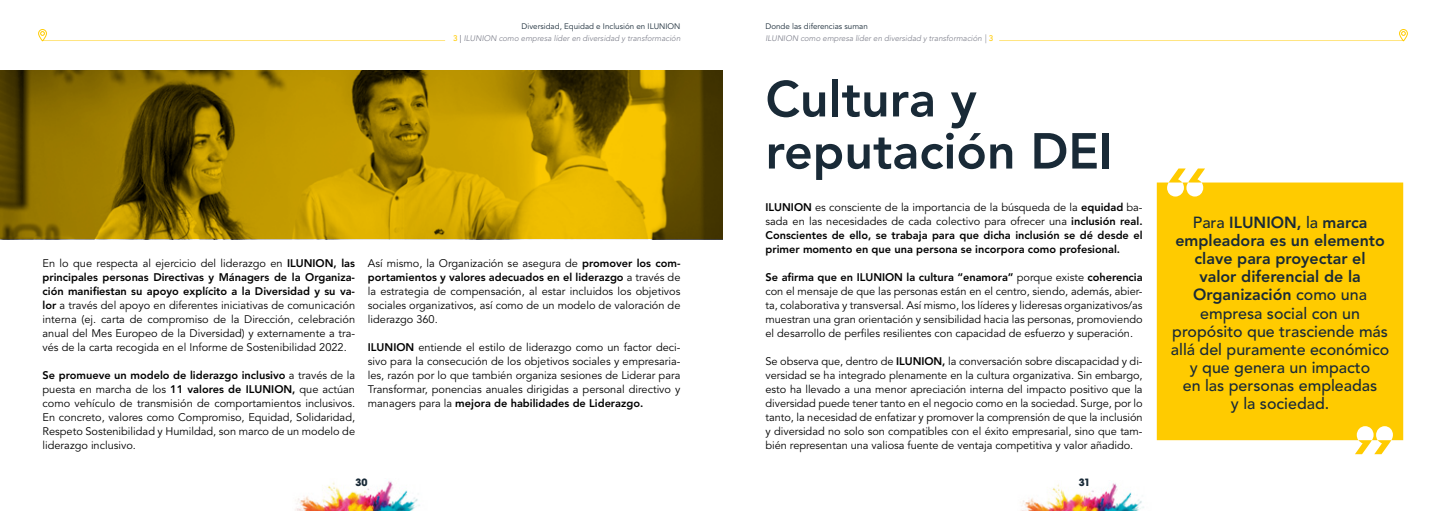
<style>
.page{position:relative;width:1446px;height:511px;background:#fff}
.page>*{position:absolute;margin:0;border:0;box-sizing:border-box;transform-origin:0 0}
.Subtitulo{font:800 50px/52px "Avenir LT Std";color:#192a37}
.Destacados{font:500 16px/18px "Avenir LT Std";color:#192a37;text-align:center}
.txt_general{font:11px/14px "Avenir LT Std";color:#000;text-align:justify}
.txt_general-2{font:800 11px/14px "Avenir LT Std";color:#000;text-align:justify}
.t1{font:700 11px "Avant Garde Md ITC";color:#192a37}
.t2{font:italic 300 8px "Avenir LT Std";color:#797b87}
.t3{font:8px "Avenir LT Std";color:#192a37}
.s1{font-weight:500;font-style:normal;color:#ffcb00}
.s2{font-weight:500;font-style:normal}
.s3{font-weight:800}
.s4{font-weight:400}
</style>
<div class="page">
<img style="left:1023px;top:483px;width:121px;height:27px">
<img style="left:295px;top:481px;width:125px;height:29px">
<svg style="left:1399px;top:29px;width:9px;height:12px"></svg>
<svg style="left:38px;top:29px;width:9px;height:12px"></svg>
<hr style="left:999px;top:40px;width:404px;height:1px;background:#ffcb00">
<hr style="left:43px;top:40px;width:402px;height:1px;background:#ffcb00">
<svg style="left:1157px;top:168px;width:246px;height:286px;background:#ffd01a"></svg>
<svg style="left:0;top:71px;width:723px;height:168px;background:#a07e00"></svg>
<p class="t3" style="left:522px;top:22px;width:160px">Diversidad, Equidad e Inclusión en ILUNION</p>
<p class="t3" style="left:765px;top:22px;width:104px">Donde las diferencias suman</p>
<p class="t2" style="left:453px;top:33px;width:229px"><span class="s1">3</span> <span class="s2">|</span> ILUNION como empresa líder en diversidad y transformación</p>
<p class="t2" style="left:765px;top:33px;width:229px">ILUNION como empresa líder en diversidad y transformación | <span class="s1">3</span></p>
<p class="txt_general" style="left:43px;top:256px;width:314px">En lo que respecta al ejercicio del liderazgo en <span class="s3">ILUNION, las principales personas Directivas y Mánagers de la Organiza&shy;ción manifiestan su apoyo explícito a la Diversidad y su va&shy;lor</span> a través del apoyo en diferentes iniciativas de comunicación interna (ej. carta de compromiso de la Dirección, celebración anual del Mes Europeo de la Diversidad) y externamente a tra&shy;vés de la carta recogida en el Informe de Sostenibilidad 2022.</p>
<p class="txt_general" style="left:43px;top:368px;width:314px"><span class="s3">Se promueve un modelo de liderazgo inclusivo</span> a través de la puesta en marcha de los <span class="s3">11 valores de ILUNION,</span> que actúan como vehículo de transmisión de comportamientos inclusivos.<br>En concreto, valores como Compromiso, Equidad, Solidaridad, Respeto Sostenibilidad y Humildad, son marco de un modelo de liderazgo inclusivo.</p>
<p class="txt_general" style="left:368px;top:256px;width:314px">Así mismo, la Organización se asegura de <span class="s3">promover los com&shy;portamientos y valores adecuados en el liderazgo</span> a través de la estrategia de compensación, al estar incluidos los objetivos sociales organizativos, así como de un modelo de valoración de liderazgo 360.</p>
<p class="txt_general" style="left:368px;top:340px;width:314px"><span class="s3">ILUNION</span> entiende el estilo de liderazgo como un factor deci&shy;sivo para la consecución de los objetivos sociales y empresaria&shy;les, razón por lo que también organiza sesiones de Liderar para Transformar, ponencias anuales dirigidas a personal directivo y managers para la <span class="s3">mejora de habilidades de Liderazgo.</span></p>
<p class="Subtitulo" style="left:765px;top:73px;width:349px">Cultura y reputación DEI</p>
<p class="txt_general-2" style="left:765px;top:200px;width:379px">ILUNION <span class="s4">es consciente de la importancia de la búsqueda de la</span> equidad <span class="s4">ba&shy;sada en las necesidades de cada colectivo para ofrecer una</span> inclusión real.<br>Conscientes de ello, se trabaja para que dicha inclusión se dé desde el primer momento en que una persona se incorpora como profesional.</p>
<p class="txt_general" style="left:765px;top:270px;width:379px"><span class="s3">Se afirma que en ILUNION la cultura “enamora”</span> porque existe <span class="s3">coherencia </span>con el mensaje de que las personas están en el centro, siendo, además, abier&shy;ta, colaborativa y transversal. Así mismo, los líderes y lideresas organizativos/as muestran una gran orientación y sensibilidad hacia las personas, promoviendo el desarrollo de perfiles resilientes con capacidad de esfuerzo y superación.</p>
<p class="txt_general" style="left:765px;top:354px;width:379px">Se observa que, dentro de <span class="s3">ILUNION,</span> la conversación sobre discapacidad y di&shy;versidad se ha integrado plenamente en la cultura organizativa. Sin embargo, esto ha llevado a una menor apreciación interna del impacto positivo que la diversidad puede tener tanto en el negocio como en la sociedad. Surge, por lo tanto, la necesidad de enfatizar y promover la comprensión de que la inclusión y diversidad no solo son compatibles con el éxito empresarial, sino que tam&shy;bién representan una valiosa fuente de ventaja competitiva y valor añadido.</p>
<p class="t1" style="left:355px;top:475px;width:14px">30</p>
<p class="t1" style="left:1079px;top:475px;width:13px">31</p>
<p class="Destacados" style="left:1171px;top:214px;width:220px">Para <span class="s3">ILUNION,</span> la <span class="s3">marca empleadora es un elemento clave para proyectar el<br>valor diferencial de la<br>Organización</span> como una empresa social con un propósito que trasciende más allá del puramente económico y que genera un impacto<br>en las personas empleadas<br>y la sociedad.</p>
</div>
